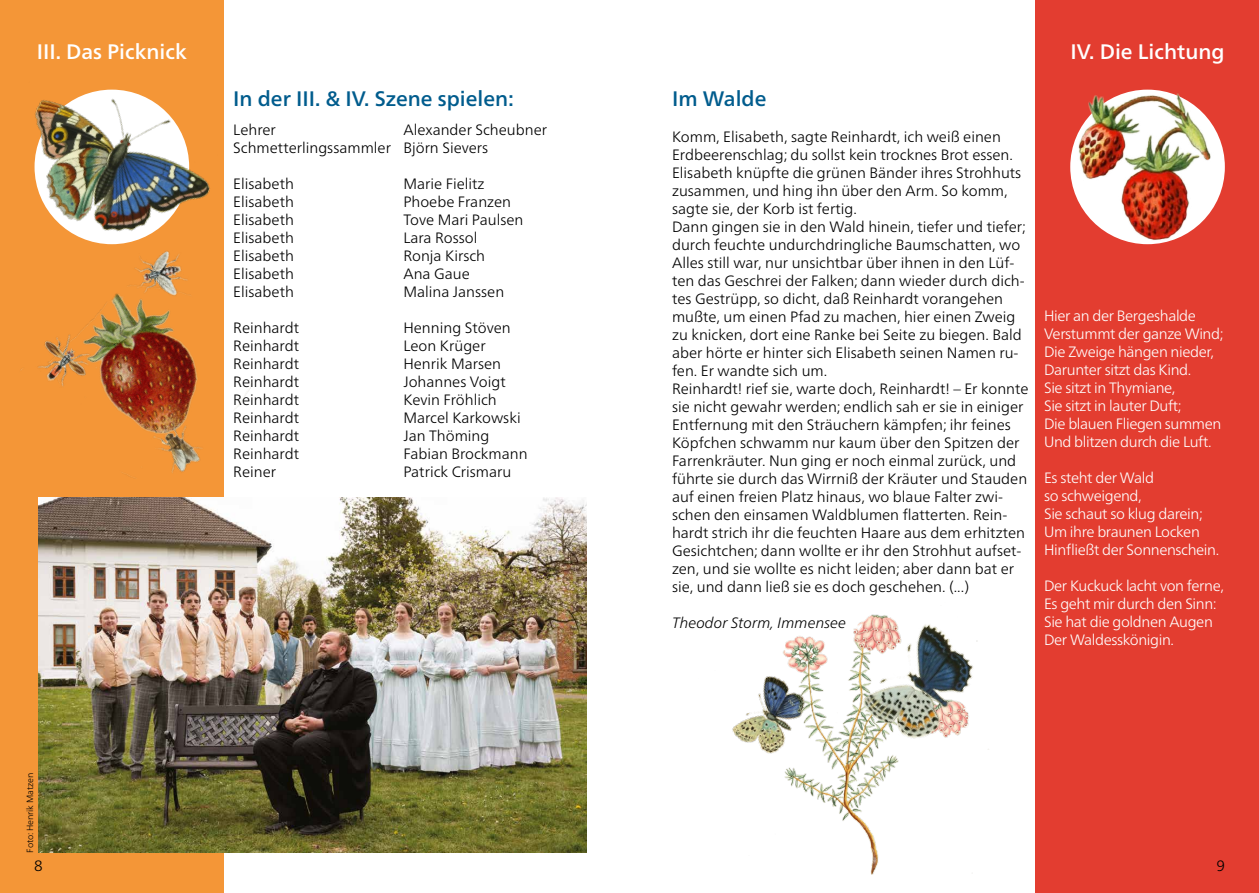
<style>
.page{position:relative;width:1259px;height:893px;background:#fff}
.page>*{position:absolute;margin:0;border:0;box-sizing:border-box;transform-origin:0 0}
.t1{font:500 21px "Frutiger Neue LT Com";color:#005c8d}
.t2{font:500 21px "Frutiger Neue LT Com";color:#fff}
.t3{font:300 15px/18px "Frutiger Neue LT Com";color:#000}
.t4{font:300 15px/18px "Frutiger Neue LT Com";letter-spacing:-.025em;color:#fff}
.t5{font:italic 300 15px "Frutiger Neue LT Com";color:#000}
.t6{font:300 9px "Frutiger Neue LT Com";letter-spacing:-.01em;color:#000}
</style>
<div class="page">
<div style="left:0;top:0;width:224px;height:893px;background:#f49637"></div>
<div style="left:1035px;top:0;width:224px;height:893px;background:#e33d30"></div>
<img style="left:100px;top:276px;width:152px;height:199px">
<img style="left:21px;top:310px;width:101px;height:111px">
<img style="left:146px;top:412px;width:65px;height:63px">
<img style="left:1070px;top:89px;width:155px;height:156px">
<img style="left:740px;top:636px;width:139px;height:239px">
<img style="left:801px;top:614px;width:188px;height:204px">
<img style="left:34px;top:89px;width:176px;height:187px">
<img style="left:38px;top:498px;width:549px;height:355px">
<h1 class="t2" style="left:37px;top:39px;width:152px">III. Das Picknick</h1>
<h1 class="t2" style="left:1070px;top:39px;width:155px">IV. Die Lichtung</h1>
<p class="t6" style="left:24px;top:853px;width:81px;rotate:-90deg">Foto: Henrik Matzen</p>
<h1 class="t1" style="left:233px;top:86px;width:282px">In der III. &amp; IV. Szene spielen:</h1>
<h1 class="t1" style="left:672px;top:86px;width:96px">Im Walde</h1>
<p class="t3" style="left:672px;top:128px;width:358px">Komm, Elisabeth, sagte Reinhardt, ich weiß einen Erdbeerenschlag; du sollst kein trocknes Brot essen.<br>Elisabeth knüpfte die grünen Bänder ihres Strohhuts zusammen, und hing ihn über den Arm. So komm, sagte sie, der Korb ist fertig.<br>Dann gingen sie in den Wald hinein, tiefer und tiefer; durch feuchte undurchdringliche Baumschatten, wo Alles still war, nur unsichtbar über ihnen in den Lüf&shy;ten das Geschrei der Falken; dann wieder durch dich&shy;tes Gestrüpp, so dicht, daß Reinhardt vorangehen mußte, um einen Pfad zu machen, hier einen Zweig zu knicken, dort eine Ranke bei Seite zu biegen. Bald aber hörte er hinter sich Elisabeth seinen Namen ru&shy;fen. Er wandte sich um.<br>Reinhardt! rief sie, warte doch, Reinhardt! – Er konnte sie nicht gewahr werden; endlich sah er sie in einiger Entfernung mit den Sträuchern kämpfen; ihr feines Köpfchen schwamm nur kaum über den Spitzen der Farrenkräuter. Nun ging er noch einmal zurück, und führte sie durch das Wirrniß der Kräuter und Stauden auf einen freien Platz hinaus, wo blaue Falter zwi&shy;schen den einsamen Waldblumen flatterten. Rein&shy;hardt strich ihr die feuchten Haare aus dem erhitzten Gesichtchen; dann wollte er ihr den Strohhut aufset&shy;zen, und sie wollte es nicht leiden; aber dann bat er sie, und dann ließ sie es doch geschehen. (...)</p>
<p class="t5" style="left:672px;top:614px;width:176px">Theodor Storm, Immensee</p>
<p class="t3" style="left:233px;top:120px;width:315px;text-indent:170px">Alexander Scheubner<br>Schmetterlingssammler Björn Sievers</p>
<p class="t3" style="left:233px;top:174px;width:62px">Elisabeth</p>
<p class="t3" style="left:403px;top:174px;width:83px">Marie Fielitz</p>
<p class="t3" style="left:233px;top:192px;width:62px">Elisabeth</p>
<p class="t3" style="left:403px;top:192px;width:109px">Phoebe Franzen</p>
<p class="t3" style="left:233px;top:210px;width:62px">Elisabeth</p>
<p class="t3" style="left:403px;top:210px;width:121px">Tove Mari Paulsen</p>
<p class="t3" style="left:233px;top:228px;width:62px">Elisabeth</p>
<p class="t3" style="left:403px;top:228px;width:76px">Lara Rossol</p>
<p class="t3" style="left:233px;top:246px;width:62px">Elisabeth</p>
<p class="t3" style="left:403px;top:246px;width:83px">Ronja Kirsch</p>
<p class="t3" style="left:233px;top:264px;width:62px">Elisabeth</p>
<p class="t3" style="left:403px;top:264px;width:68px">Ana Gaue</p>
<p class="t3" style="left:233px;top:282px;width:62px">Elisabeth</p>
<p class="t3" style="left:403px;top:282px;width:102px">Malina Janssen</p>
<p class="t3" style="left:233px;top:318px;width:67px">Reinhardt</p>
<p class="t3" style="left:403px;top:318px;width:109px">Henning Stöven</p>
<p class="t3" style="left:233px;top:336px;width:67px">Reinhardt</p>
<p class="t3" style="left:403px;top:336px;width:84px">Leon Krüger</p>
<p class="t3" style="left:233px;top:354px;width:67px">Reinhardt</p>
<p class="t3" style="left:403px;top:354px;width:99px">Henrik Marsen</p>
<p class="t3" style="left:233px;top:372px;width:67px">Reinhardt</p>
<p class="t3" style="left:403px;top:372px;width:104px">Johannes Voigt</p>
<p class="t3" style="left:233px;top:390px;width:67px">Reinhardt</p>
<p class="t3" style="left:403px;top:390px;width:95px">Kevin Fröhlich</p>
<p class="t3" style="left:233px;top:408px;width:67px">Reinhardt</p>
<p class="t3" style="left:403px;top:408px;width:119px">Marcel Karkowski</p>
<p class="t3" style="left:233px;top:426px;width:67px">Reinhardt</p>
<p class="t3" style="left:403px;top:426px;width:87px">Jan Thöming</p>
<p class="t3" style="left:233px;top:444px;width:67px">Reinhardt</p>
<p class="t3" style="left:403px;top:444px;width:126px">Fabian Brockmann</p>
<p class="t3" style="left:233px;top:462px;width:44px">Reiner</p>
<p class="t3" style="left:403px;top:462px;width:109px">Patrick Crismaru</p>
<p class="t3" style="left:233px;top:120px;width:44px">Lehrer</p>
<p class="t4" style="left:1044px;top:307px;width:181px">Hier an der Bergeshalde<br>Verstummt der ganze Wind;<br>Die Zweige hängen nieder,<br>Darunter sitzt das Kind.<br>Sie sitzt in Thymiane,<br>Sie sitzt in lauter Duft;<br>Die blauen Fliegen summen<br>Und blitzen durch die Luft.</p>
<p class="t4" style="left:1044px;top:469px;width:177px">Es steht der Wald<br>so schweigend,<br>Sie schaut so klug darein;<br>Um ihre braunen Locken<br>Hinfließt der Sonnenschein.</p>
<p class="t4" style="left:1044px;top:577px;width:181px">Der Kuckuck lacht von ferne,<br>Es geht mir durch den Sinn:<br>Sie hat die goldnen Augen<br>Der Waldesskönigin.</p>
<p class="t3" style="left:34px;top:856px;width:10px">8</p>
<p class="t3" style="left:1216px;top:856px;width:10px">9</p>
</div>
